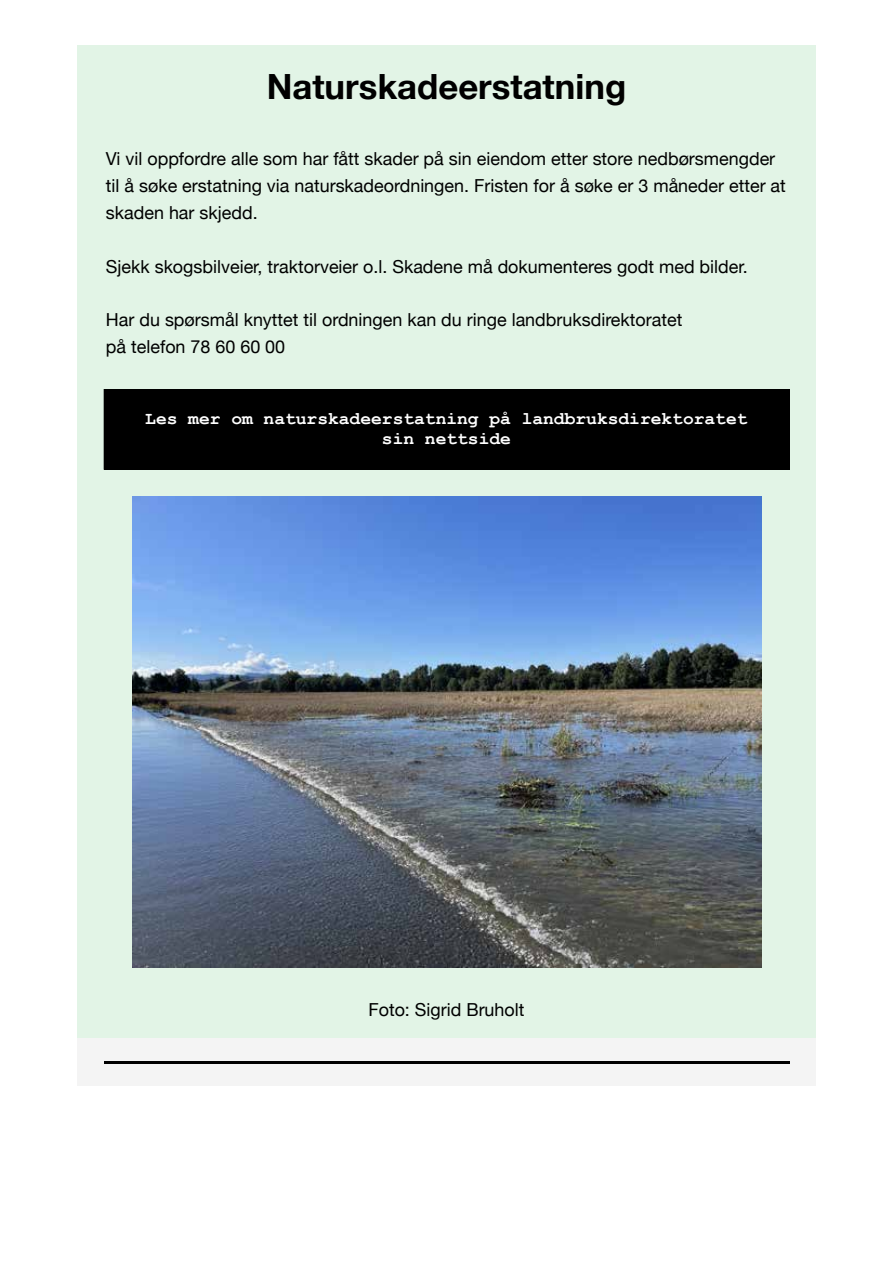
<style>
.page{position:relative;width:893px;height:1263px;background:#fff}
.page>*{position:absolute;margin:0;border:0;box-sizing:border-box;transform-origin:0 0}
.t1{font:700 34.8px "Helvetica Neue";color:#000}
.t2{font:17.85px/26.8px "Helvetica Neue";color:#000}
.t3{font:700 17.85px/20.1px "Courier New";color:#fff;text-align:center}
</style>
<div class="page">
<div style="left:77px;top:45px;width:739px;height:84px;background:#e2f4e6"></div>
<div style="left:77px;top:129px;width:739px;height:247px;background:#e2f4e6"></div>
<div style="left:77px;top:376px;width:739px;height:107px;background:#e2f4e6"></div>
<div style="left:104px;top:389px;width:685px;height:81px;background:#000"></div>
<div style="left:77px;top:483px;width:739px;height:497px;background:#e2f4e6"></div>
<div style="left:77px;top:980px;width:739px;height:59px;background:#e2f4e6"></div>
<div style="left:77px;top:1039px;width:739px;height:47px;background:#f4f4f4"></div>
<hr style="left:104px;top:1061px;width:685px;height:2px;background:#000">
<img style="left:133px;top:497px;width:628px;height:470px">
<h1 class="t1" style="left:267px;top:59px;width:361px">Naturskadeerstatning</h1>
<p class="t2" style="left:106px;top:146px;width:681px">Vi vil oppfordre alle som har fått skader på sin eiendom etter store nedbørsmengder til å søke erstatning via naturskadeordningen. Fristen for å søke er 3 måneder etter at skaden har skjedd.</p>
<p class="t2" style="left:106px;top:254px;width:643px">Sjekk skogsbilveier, traktorveier o.l. Skadene må dokumenteres godt med bilder.</p>
<p class="t2" style="left:106px;top:307px;width:578px">Har du spørsmål knyttet til ordningen kan du ringe landbruksdirektoratet på telefon 78 60 60 00</p>
<p class="t3" style="left:145px;top:408px;width:604px">Les mer om naturskadeerstatning på landbruksdirektoratet sin nettside</p>
<p class="t2" style="left:368px;top:998px;width:158px">Foto: Sigrid Bruholt</p>
</div>
